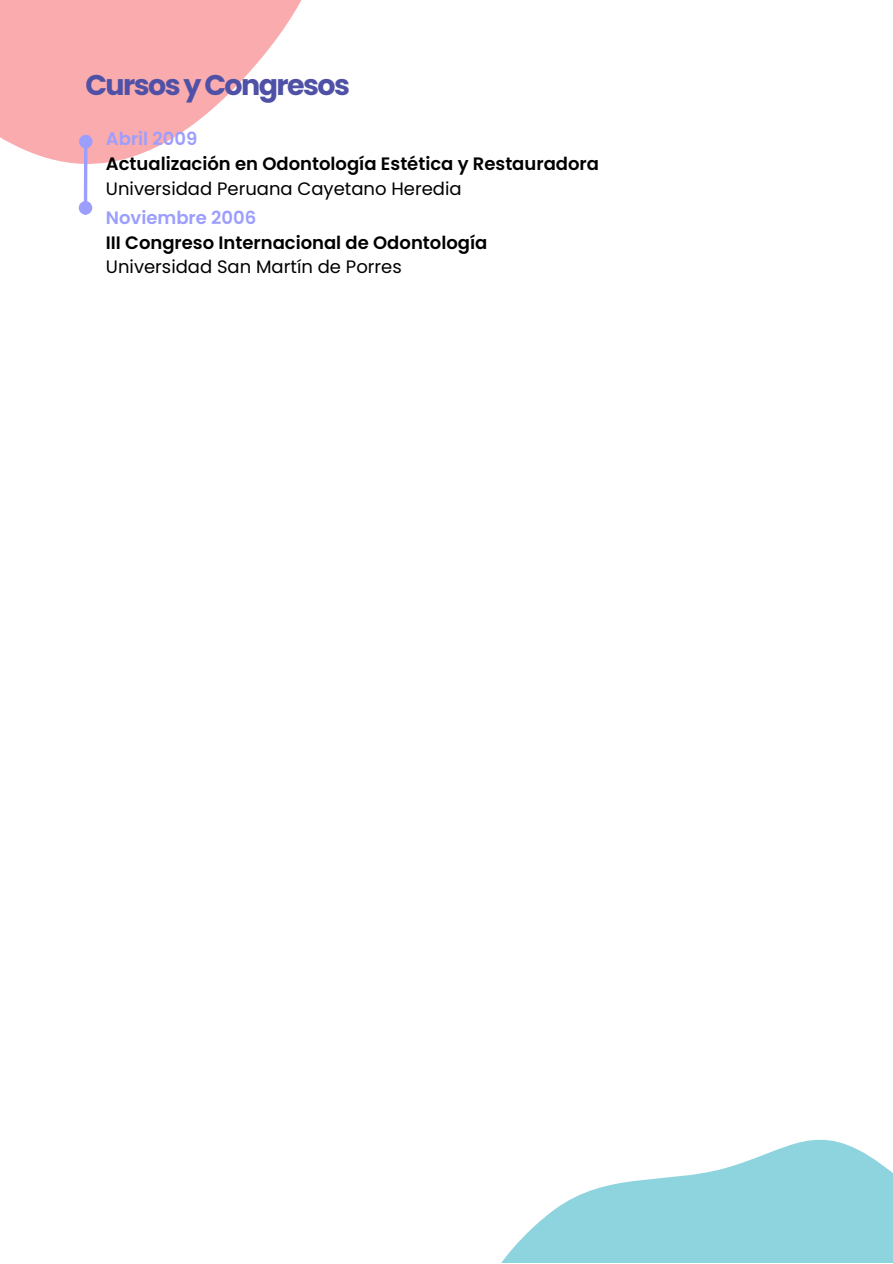
<style>
.page{position:relative;width:893px;height:1264px;background:#fff}
.page>*{position:absolute;margin:0;border:0;box-sizing:border-box;transform-origin:0 0}
.t1{font:700 28.5px "Poppins";letter-spacing:-.055em;color:#4f51a6}
.t2{font:600 18px "Poppins";color:#000}
.t3{font:18px "Poppins";color:#000}
.t4{font:600 18px "Poppins";color:#9c9efe}
</style>
<div class="page">
<svg style="left:0;top:0;width:302px;height:165px;fill:#faabae"></svg>
<svg style="left:502px;top:1139px;width:390px;height:123px;fill:#8ed4df"></svg>
<hr style="left:84px;top:147px;width:3px;height:55px;background:#9c9efe">
<div style="left:80px;top:203px;width:11px;height:10px;background:#9c9efe;border-radius:50%"></div>
<div style="left:79px;top:201px;width:13px;height:14px;border:3px solid #9c9efe;border-radius:50%"></div>
<div style="left:81px;top:136px;width:10px;height:11px;background:#9c9efe;border-radius:50%"></div>
<div style="left:79px;top:135px;width:14px;height:13px;border:3px solid #9c9efe;border-radius:50%"></div>
<p class="t1" style="left:85px;top:65px;width:266px">Cursos y Congresos</p>
<p class="t4" style="left:106px;top:126px;width:93px">Abril 2009</p>
<p class="t3" style="left:106px;top:176px;width:357px">Universidad Peruana Cayetano Heredia</p>
<p class="t2" style="left:106px;top:229px;width:383px">III Congreso Internacional de Odontología</p>
<p class="t2" style="left:106px;top:151px;width:494px">Actualización en Odontología Estética y Restauradora</p>
<p class="t4" style="left:106px;top:205px;width:152px">Noviembre 2006</p>
<p class="t3" style="left:106px;top:254px;width:297px">Universidad San Martín de Porres</p>
</div>
